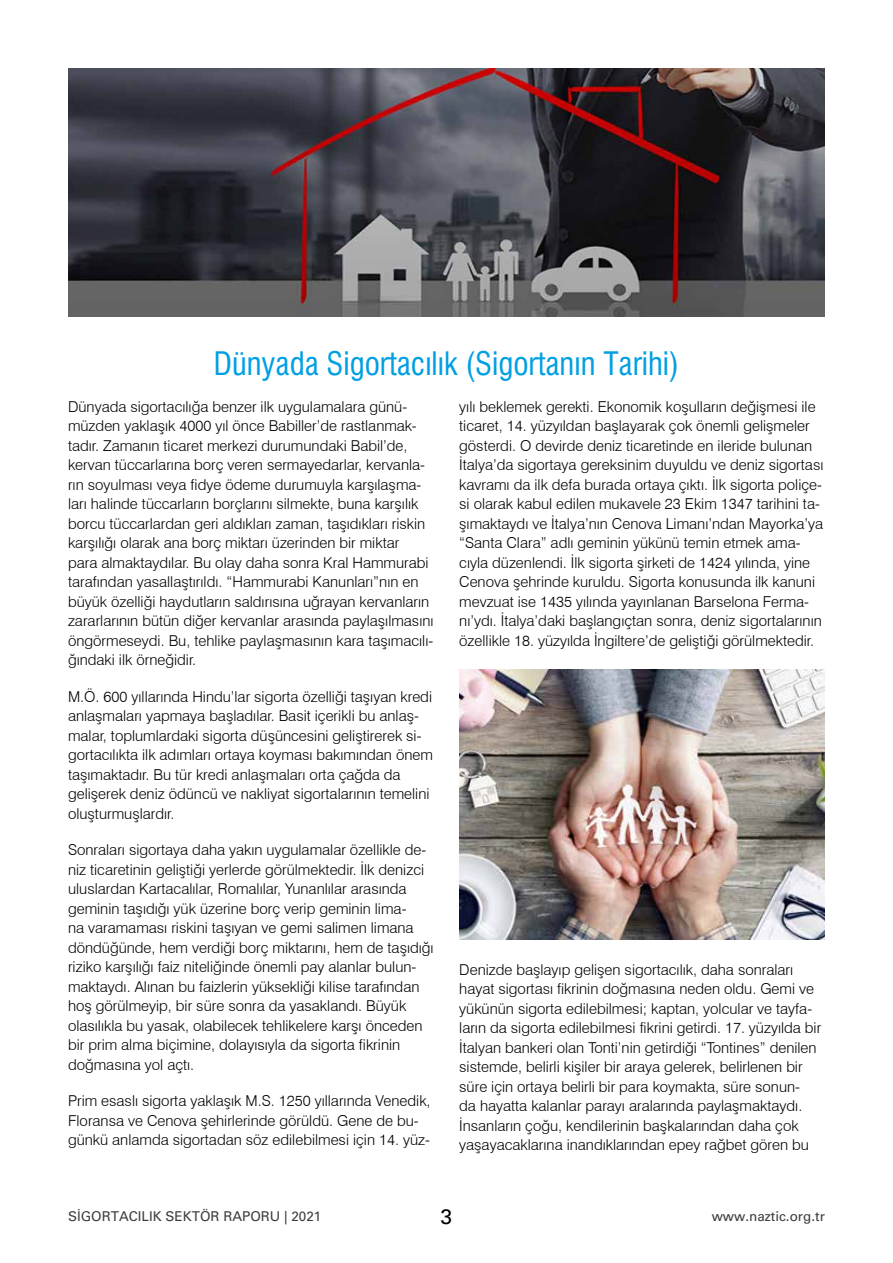
<style>
.page{position:relative;width:893px;height:1263px;background:#fff}
.page>*{position:absolute;margin:0;border:0;box-sizing:border-box;transform-origin:0 0}
.t1{font:31.5px "Swis 721 BT Condensed 2";color:#009fe3}
.t2{font:21px "Univers";color:#000}
.t3{font:300 15px/19.5px "Swiss 721 BT";color:#000}
.t4{font:13.5px "Univers";color:#3c3c3b}
</style>
<div class="page">
<img style="left:68px;top:68px;width:757px;height:248px">
<img style="left:459px;top:669px;width:366px;height:271px">
<h1 class="t1" style="left:214px;top:345px;width:467px">Dünyada Sigortacılık (Sigortanın Tarihi)</h1>
<p class="t3" style="left:68px;top:397px;width:367px">Dünyada sigortacılığa benzer ilk uygulamalara günü&shy;müzden yaklaşık 4000 yıl önce Babiller’de rastlanmak&shy;tadır. Zamanın ticaret merkezi durumundaki Babil’de, kervan tüccarlarına borç veren sermayedarlar, kervanla&shy;rın soyulması veya fidye ödeme durumuyla karşılaşma&shy;ları halinde tüccarların borçlarını silmekte, buna karşılık borcu tüccarlardan geri aldıkları zaman, taşıdıkları riskin karşılığı olarak ana borç miktarı üzerinden bir miktar<br>para almaktaydılar. Bu olay daha sonra Kral Hammurabi tarafından yasallaştırıldı. “Hammurabi Kanunları”nın en büyük özelliği haydutların saldırısına uğrayan kervanların zararlarının bütün diğer kervanlar arasında paylaşılmasını öngörmeseydi. Bu, tehlike paylaşmasının kara taşımacılı&shy;ğındaki ilk örneğidir.</p>
<p class="t3" style="left:68px;top:687px;width:366px">M.Ö. 600 yıllarında Hindu’lar sigorta özelliği taşıyan kredi anlaşmaları yapmaya başladılar. Basit içerikli bu anlaş&shy;malar, toplumlardaki sigorta düşüncesini geliştirerek si&shy;gortacılıkta ilk adımları ortaya koyması bakımından önem taşımaktadır. Bu tür kredi anlaşmaları orta çağda da gelişerek deniz ödüncü ve nakliyat sigortalarının temelini oluşturmuşlardır.</p>
<p class="t3" style="left:68px;top:840px;width:367px">Sonraları sigortaya daha yakın uygulamalar özellikle de&shy;niz ticaretinin geliştiği yerlerde görülmektedir. İlk denizci uluslardan Kartacalılar, Romalılar, Yunanlılar arasında geminin taşıdığı yük üzerine borç verip geminin lima-<br>na varamaması riskini taşıyan ve gemi salimen limana döndüğünde, hem verdiği borç miktarını, hem de taşıdığı riziko karşılığı faiz niteliğinde önemli pay alanlar bulun&shy;maktaydı. Alınan bu faizlerin yüksekliği kilise tarafından hoş görülmeyip, bir süre sonra da yasaklandı. Büyük olasılıkla bu yasak, olabilecek tehlikelere karşı önceden bir prim alma biçimine, dolayısıyla da sigorta fikrinin doğmasına yol açtı.</p>
<p class="t3" style="left:68px;top:1091px;width:364px">Prim esaslı sigorta yaklaşık M.S. 1250 yıllarında Venedik,<br>Floransa ve Cenova şehirlerinde görüldü. Gene de bu&shy;günkü anlamda sigortadan söz edilebilmesi için 14. yüz-</p>
<p class="t3" style="left:459px;top:397px;width:366px">yılı beklemek gerekti. Ekonomik koşulların değişmesi ile ticaret, 14. yüzyıldan başlayarak çok önemli gelişmeler gösterdi. O devirde deniz ticaretinde en ileride bulunan İtalya’da sigortaya gereksinim duyuldu ve deniz sigortası kavramı da ilk defa burada ortaya çıktı. İlk sigorta poliçe&shy;si olarak kabul edilen mukavele 23 Ekim 1347 tarihini ta&shy;şımaktaydı ve İtalya’nın Cenova Limanı’ndan Mayorka’ya “Santa Clara” adlı geminin yükünü temin etmek ama&shy;cıyla düzenlendi. İlk sigorta şirketi de 1424 yılında, yine Cenova şehrinde kuruldu. Sigorta konusunda ilk kanuni mevzuat ise 1435 yılında yayınlanan Barselona Ferma&shy;nı’ydı. İtalya’daki başlangıçtan sonra, deniz sigortalarının özellikle 18. yüzyılda İngiltere’de geliştiği görülmektedir.</p>
<p class="t3" style="left:459px;top:960px;width:364px">Denizde başlayıp gelişen sigortacılık, daha sonraları hayat sigortası fikrinin doğmasına neden oldu. Gemi ve yükünün sigorta edilebilmesi; kaptan, yolcular ve tayfa&shy;ların da sigorta edilebilmesi fikrini getirdi. 17. yüzyılda bir İtalyan bankeri olan Tonti’nin getirdiği “Tontines” denilen sistemde, belirli kişiler bir araya gelerek, belirlenen bir süre için ortaya belirli bir para koymakta, süre sonun-<br>da hayatta kalanlar parayı aralarında paylaşmaktaydı.<br>İnsanların çoğu, kendilerinin başkalarından daha çok yaşayacaklarına inandıklarından epey rağbet gören bu</p>
<p class="t4" style="left:68px;top:1208px;width:255px">SİGORTACILIK SEKTÖR RAPORU | 2021</p>
<h2 class="t2" style="left:441px;top:1204px;width:13px">3</h2>
<p class="t4" style="left:712px;top:1208px;width:115px">www.naztic.org.tr</p>
</div>
